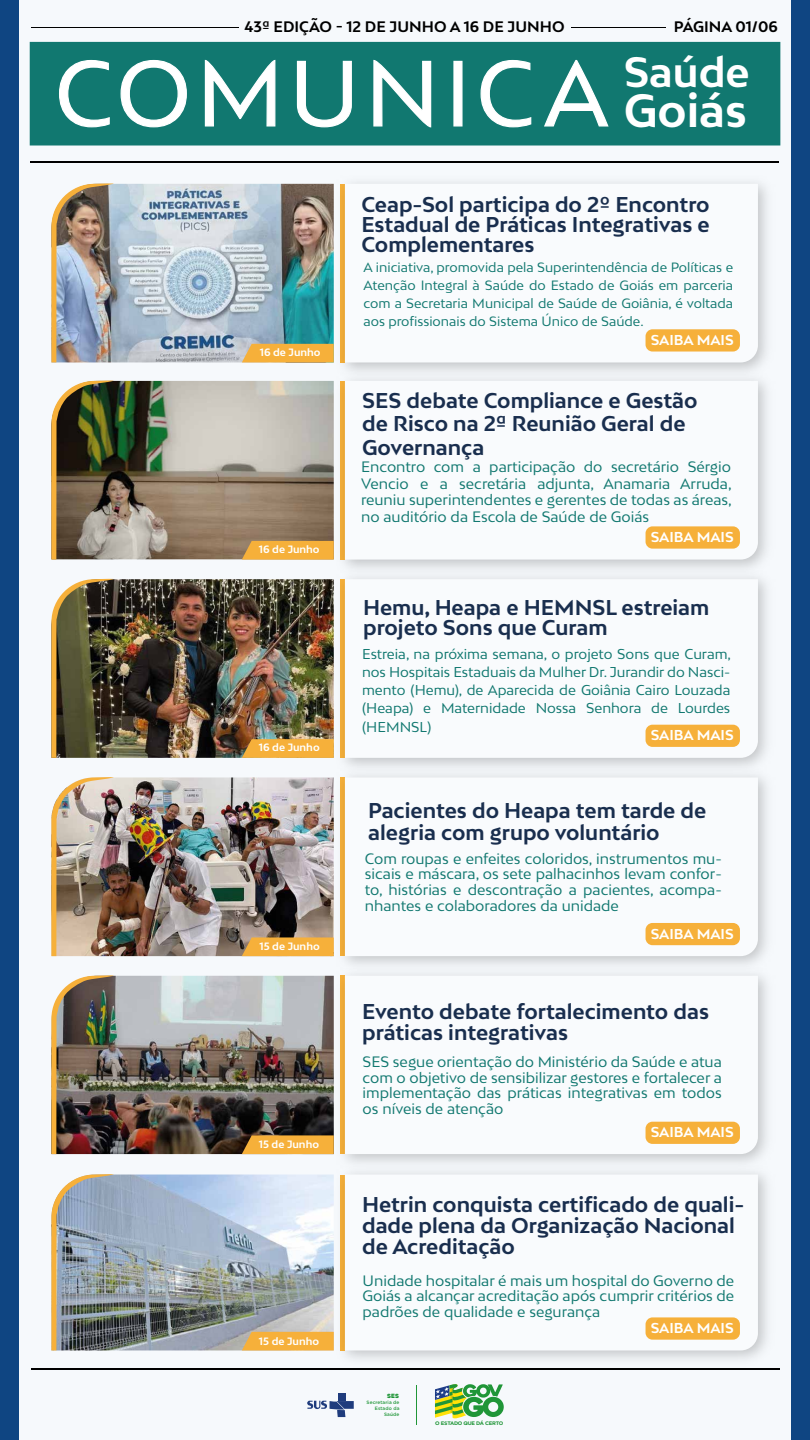
<style>
.page{position:relative;width:810px;height:1440px;background:#fff}
.page>*{position:absolute;margin:0;border:0;box-sizing:border-box;transform-origin:0 0}
.t1{font:700 44.1px "Bw Mitga";color:#fff}
.t2{font:700 40.12px "Bw Mitga";color:#fff}
.t3{font:700 20.25px/21.1px "Bw Mitga";color:#192e4e}
.t4{font:700 14.4px "Bw Mitga";color:#000}
.t5{font:14.25px/15.7px "Bw Mitga";color:#117870;text-align:justify}
.t6{font:700 13.58px "Bw Mitga";color:#fff}
.t7{font:13.5px/18.1px "Bw Mitga";color:#117870;text-align:justify}
.t8{font:12.75px/18.1px "Bw Mitga";color:#117870;text-align:justify}
.t9{font:700 10.05px "Bw Mitga";color:#fff}
.t10{font:5.78px "Heavitas";color:#209638}
.t11{font:700 5.1px "Gotham";letter-spacing:-.045em;color:#209638;scale:1.05 1}
.t12{font:500 4.72px/5.7px "Gotham";letter-spacing:.025em;color:#209638;text-align:right}
</style>
<div class="page">
<div style="left:7px;top:0;width:795px;height:1440px;background:#f6f9fc"></div>
<div style="left:0;top:0;width:19px;height:1440px;background:#0f4582"></div>
<div style="left:791px;top:0;width:19px;height:1440px;background:#0f4582"></div>
<div style="left:30px;top:42px;width:750px;height:104px;background:#117870;border:3px solid #117870"></div>
<hr style="left:31px;top:27px;width:207px;height:1px;background:#000">
<hr style="left:571px;top:27px;width:95px;height:1px;background:#000">
<hr style="left:30px;top:161px;width:749px;height:1px;background:#000">
<svg style="left:59px;top:59px;width:51px;height:69px"></svg>
<svg style="left:120px;top:59px;width:67px;height:69px"></svg>
<svg style="left:204px;top:59px;width:72px;height:68px"></svg>
<svg style="left:296px;top:60px;width:56px;height:68px"></svg>
<svg style="left:373px;top:59px;width:59px;height:69px"></svg>
<div style="left:453px;top:61px;width:10px;height:66px;background:#fff;border:1px solid #fff"></div>
<svg style="left:480px;top:59px;width:52px;height:69px"></svg>
<svg style="left:544px;top:59px;width:65px;height:68px"></svg>
<hr style="left:31px;top:1368px;width:749px;height:2px;background:#000">
<img style="left:331px;top:182px;width:436px;height:185px">
<svg style="left:345px;top:184px;width:413px;height:178px"></svg>
<img style="left:116px;top:184px;width:218px;height:178px">
<img style="left:51px;top:183px;width:65px;height:179px">
<div style="left:646px;top:329px;width:94px;height:23px;background:#f6b03a;border-radius:7px"></div>
<div style="left:242px;top:344px;width:92px;height:18px;background:#f6b03a"></div>
<img style="left:340px;top:367px;width:427px;height:199px">
<svg style="left:345px;top:381px;width:413px;height:179px"></svg>
<img style="left:116px;top:381px;width:218px;height:178px">
<img style="left:51px;top:380px;width:65px;height:180px">
<div style="left:646px;top:526px;width:94px;height:23px;background:#f6b03a;border-radius:7px"></div>
<svg style="left:242px;top:541px;width:92px;height:19px;background:#efad3f"></svg>
<img style="left:340px;top:566px;width:427px;height:198px">
<svg style="left:345px;top:579px;width:413px;height:179px"></svg>
<img style="left:116px;top:579px;width:218px;height:179px">
<img style="left:51px;top:578px;width:65px;height:180px">
<div style="left:646px;top:725px;width:94px;height:22px;background:#f6b03a;border-radius:7px"></div>
<svg style="left:242px;top:739px;width:92px;height:19px;background:#edaa3a"></svg>
<img style="left:331px;top:764px;width:436px;height:198px">
<svg style="left:345px;top:777px;width:413px;height:179px"></svg>
<img style="left:116px;top:777px;width:218px;height:179px">
<img style="left:51px;top:777px;width:65px;height:179px">
<div style="left:646px;top:923px;width:94px;height:22px;background:#f6b03a;border-radius:7px"></div>
<svg style="left:242px;top:937px;width:92px;height:19px;background:#eeac3e"></svg>
<img style="left:331px;top:962px;width:436px;height:199px">
<svg style="left:345px;top:976px;width:413px;height:178px"></svg>
<img style="left:116px;top:976px;width:218px;height:178px">
<img style="left:51px;top:975px;width:65px;height:179px">
<div style="left:646px;top:1122px;width:94px;height:22px;background:#f6b03a;border-radius:7px"></div>
<svg style="left:242px;top:1135px;width:92px;height:19px;background:#e6a437"></svg>
<img style="left:331px;top:1161px;width:436px;height:198px">
<svg style="left:345px;top:1175px;width:413px;height:175px"></svg>
<img style="left:116px;top:1175px;width:218px;height:175px">
<img style="left:51px;top:1174px;width:65px;height:176px">
<div style="left:646px;top:1317px;width:94px;height:23px;background:#f6b03a;border-radius:7px"></div>
<div style="left:242px;top:1332px;width:92px;height:18px;background:#f6b03a"></div>
<div style="left:338px;top:1393px;width:8px;height:7px;background:#1f3c7d"></div>
<svg style="left:307px;top:1401px;width:47px;height:16px"></svg>
<hr style="left:416px;top:1385px;width:1px;height:40px;background:#209638">
<svg style="left:435px;top:1384px;width:69px;height:35px"></svg>
<p class="t4" style="left:245px;top:17px;width:321px">43ª EDIÇÃO - 12 DE JUNHO A 16 DE JUNHO</p>
<p class="t4" style="left:674px;top:17px;width:106px">PÁGINA 01/06</p>
<h2 class="t2" style="left:624px;top:45px;width:127px">Saúde</h2>
<h1 class="t1" style="left:624px;top:81px;width:125px">Goiás</h1>
<p class="t9" style="left:260px;top:345px;width:62px">16 de Junho</p>
<p class="t9" style="left:259px;top:543px;width:62px">16 de Junho</p>
<p class="t9" style="left:259px;top:741px;width:62px">16 de Junho</p>
<p class="t9" style="left:260px;top:940px;width:62px">15 de Junho</p>
<p class="t9" style="left:259px;top:1137px;width:62px">15 de Junho</p>
<p class="t9" style="left:259px;top:1334px;width:62px">15 de Junho</p>
<h3 class="t3" style="left:362px;top:194px;width:350px;line-height:20.1px;text-align:justify">Ceap-Sol participa do 2º Encontro Estadual de Práticas Integrativas e Complementares</h3>
<p class="t8" style="left:363px;top:258px;width:371px">A iniciativa, promovida pela Superintendência de Políticas e Atenção Integral à Saúde do Estado de Goiás em parceria com a Secretaria Municipal de Saúde de Goiânia, é voltada aos profissionais do Sistema Único de Saúde.</p>
<p class="t6" style="left:651px;top:331px;width:85px">SAIBA MAIS</p>
<h3 class="t3" style="left:362px;top:389px;width:337px;line-height:23.1px">SES debate Compliance e Gestão de Risco na 2ª Reunião Geral de<br>Governança</h3>
<p class="t5" style="left:361px;top:458px;width:372px;line-height:16.6px">Encontro com a participação do secretário Sérgio Vencio e a secretária adjunta, Anamaria Arruda, reuniu superintendentes e gerentes de todas as áreas, no auditório da Escola de Saúde de Goiás</p>
<p class="t6" style="left:651px;top:528px;width:85px">SAIBA MAIS</p>
<h3 class="t3" style="left:363px;top:597px;width:348px;line-height:20.4px">Hemu, Heapa e HEMNSL estreiam projeto Sons que Curam</h3>
<p class="t7" style="left:362px;top:645px;width:371px">Estreia, na próxima semana, o projeto Sons que Curam, nos Hospitais Estaduais da Mulher Dr. Jurandir do Nasci&shy;mento (Hemu), de Aparecida de Goiânia Cairo Louzada (Heapa) e Maternidade Nossa Senhora de Lourdes (HEMNSL)</p>
<p class="t6" style="left:651px;top:726px;width:85px">SAIBA MAIS</p>
<h3 class="t3" style="left:368px;top:799px;width:340px;line-height:21.4px">Pacientes do Heapa tem tarde de alegria com grupo voluntário</h3>
<p class="t5" style="left:365px;top:850px;width:359px">Com roupas e enfeites coloridos, instrumentos mu&shy;sicais e máscara, os sete palhacinhos levam confor&shy;to, histórias e descontração a pacientes, acompa&shy;nhantes e colaboradores da unidade</p>
<p class="t6" style="left:651px;top:925px;width:85px">SAIBA MAIS</p>
<h3 class="t3" style="left:362px;top:1001px;width:348px">Evento debate fortalecimento das práticas integrativas</h3>
<p class="t5" style="left:363px;top:1053px;width:361px">SES segue orientação do Ministério da Saúde e atua com o objetivo de sensibilizar gestores e fortalecer a implementação das práticas integrativas em todos os níveis de atenção</p>
<p class="t6" style="left:651px;top:1123px;width:85px">SAIBA MAIS</p>
<h3 class="t3" style="left:362px;top:1193px;width:384px">Hetrin conquista certificado de quali&shy;dade plena da Organização Nacional de Acreditação</h3>
<p class="t5" style="left:363px;top:1272px;width:373px">Unidade hospitalar é mais um hospital do Governo de Goiás a alcançar acreditação após cumprir critérios de padrões de qualidade e segurança</p>
<p class="t6" style="left:651px;top:1319px;width:85px">SAIBA MAIS</p>
<p class="t10" style="left:387px;top:1393px;width:14px">SES</p>
<p class="t12" style="left:367px;top:1400px;width:34px">Secretaria de<br>Estado da<br>Saúde</p>
<p class="t11" style="left:435px;top:1421px;width:66px">O ESTADO QUE DÁ CERTO</p>
</div>
